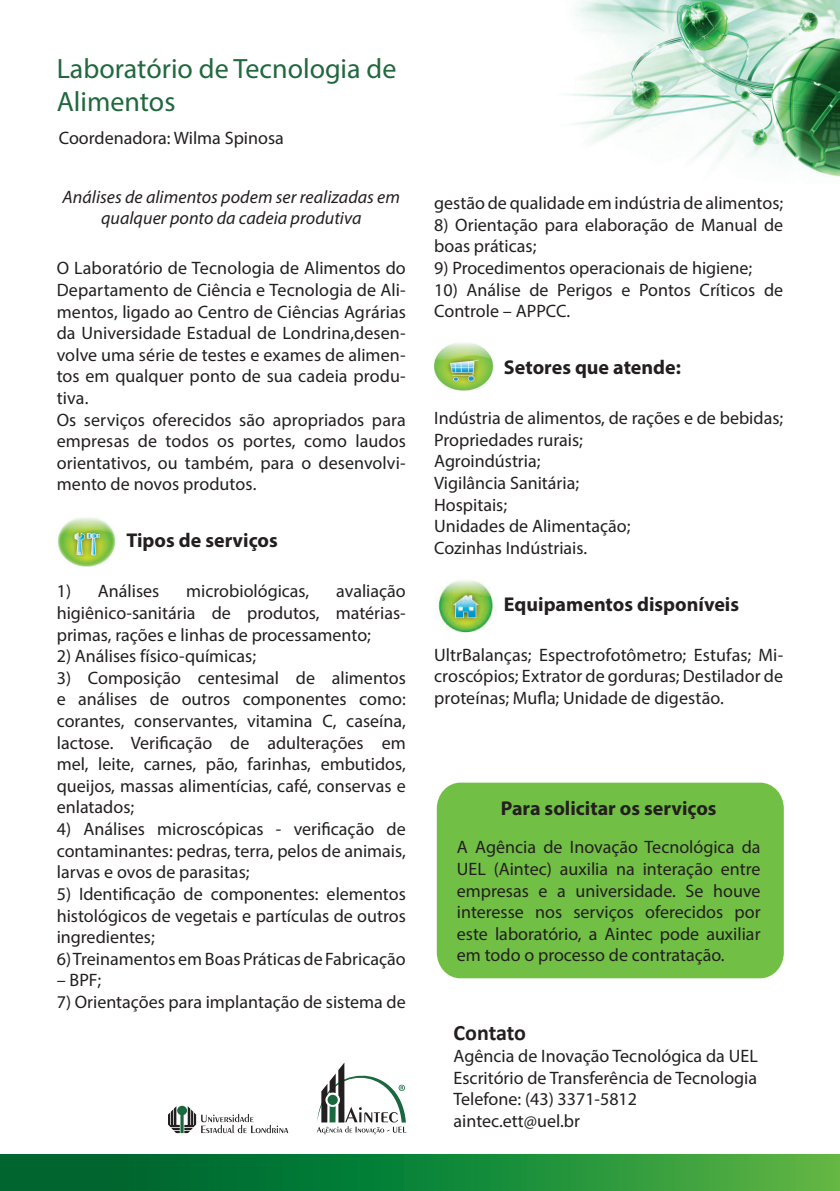
<style>
.page{position:relative;width:840px;height:1191px;background:#fff}
.page>*{position:absolute;margin:0;border:0;box-sizing:border-box;transform-origin:0 0}
.t1{font:28px/33.6px "Myriad Pro";color:#20683e}
.t2{font:700 22px "Calibri";letter-spacing:-.01em;color:#231f20}
.t3{font:700 20px "Myriad Pro";color:#231f20}
.t4{font:18px/21.6px "Myriad Pro";color:#231f20;text-align:justify}
.t5{font:italic 18px/21.6px "Myriad Pro";letter-spacing:.005em;color:#231f20;text-align:center}
</style>
<div class="page">
<svg style="left:0;top:1154px;width:839px;height:37px;background:#1a8638"></svg>
<div style="left:436px;top:782px;width:347px;height:196px;background:#71bf44;border-radius:25px"></div>
<svg style="left:168px;top:1105px;width:120px;height:28px"></svg>
<svg style="left:316px;top:1062px;width:90px;height:72px"></svg>
<img style="left:567px;top:1px;width:272px;height:176px">
<img style="left:57px;top:517px;width:59px;height:50px">
<img style="left:438px;top:580px;width:58px;height:52px">
<img style="left:434px;top:343px;width:60px;height:48px">
<h1 class="t1" style="left:57px;top:51px;width:341px">Laboratório de Tecnologia de<br>Alimentos</h1>
<p class="t4" style="left:59px;top:127px;width:226px">Coordenadora: Wilma Spinosa</p>
<p class="t5" style="left:62px;top:185px;width:339px">Análises de alimentos podem ser realizadas em qualquer ponto da cadeia produtiva</p>
<p class="t4" style="left:57px;top:257px;width:350px;text-align:left">O Laboratório de Tecnologia de Alimentos do Departamento de Ciência e Tecnologia de Ali&shy;mentos, ligado ao Centro de Ciências Agrárias da Universidade Estadual de Londrina,desen&shy;volve uma série de testes e exames de alimen&shy;tos em qualquer ponto de sua cadeia produ&shy;tiva.<br>Os serviços oferecidos são apropriados para empresas de todos os portes, como laudos orientativos, ou também, para o desenvolvi&shy;mento de novos produtos.</p>
<p class="t3" style="left:126px;top:527px;width:153px">Tipos de serviços</p>
<p class="t4" style="left:57px;top:580px;width:104px">1) Análises</p>
<p class="t4" style="left:186px;top:580px;width:124px">microbiológicas,</p>
<p class="t4" style="left:57px;top:580px;width:350px;text-indent:279px">avaliação higiênico-sanitária de produtos, matérias&shy;primas, rações e linhas de processamento;</p>
<p class="t4" style="left:57px;top:645px;width:201px">2) Análises físico-químicas;</p>
<p class="t4" style="left:57px;top:666px;width:350px">3) Composição centesimal de alimentos e análises de outros componentes como: corantes, conservantes, vitamina C, caseína, lactose. Verificação de adulterações em mel, leite, carnes, pão, farinhas, embutidos, queijos, massas alimentícias, café, conservas e enlatados;</p>
<p class="t4" style="left:57px;top:818px;width:350px">4) Análises microscópicas - verificação de contaminantes: pedras, terra, pelos de animais, larvas e ovos de parasitas;</p>
<p class="t4" style="left:57px;top:882px;width:350px">5) Identificação de componentes: elementos histológicos de vegetais e partículas de outros ingredientes;</p>
<p class="t4" style="left:57px;top:947px;width:350px">6) Treinamentos em Boas Práticas de Fabricação</p>
<p class="t4" style="left:57px;top:969px;width:46px">– BPF;</p>
<p class="t4" style="left:57px;top:990px;width:350px">7) Orientações para implantação de sistema de</p>
<p class="t4" style="left:434px;top:192px;width:350px">gestão de qualidade em indústria de alimentos;</p>
<p class="t4" style="left:434px;top:214px;width:350px">8) Orientação para elaboração de Manual de boas práticas;</p>
<p class="t4" style="left:434px;top:257px;width:319px">9) Procedimentos operacionais de higiene;</p>
<p class="t4" style="left:434px;top:278px;width:350px">10) Análise de Perigos e Pontos Críticos de<br>Controle – APPCC.</p>
<p class="t3" style="left:503px;top:354px;width:178px">Setores que atende:</p>
<p class="t4" style="left:434px;top:407px;width:350px;text-align:left">Indústria de alimentos, de rações e de bebidas;<br>Propriedades rurais;<br>Agroindústria;<br>Vigilância Sanitária;<br>Hospitais;<br>Unidades de Alimentação;<br>Cozinhas Indústriais.</p>
<p class="t3" style="left:503px;top:591px;width:236px">Equipamentos disponíveis</p>
<p class="t4" style="left:434px;top:643px;width:350px">UltrBalanças; Espectrofotômetro; Estufas; Mi&shy;croscópios; Extrator de gorduras; Destilador de proteínas; Mufla; Unidade de digestão.</p>
<p class="t3" style="left:500px;top:795px;width:217px">Para solicitar os serviços</p>
<p class="t4" style="left:456px;top:836px;width:305px">A Agência de Inovação Tecnológica da UEL (Aintec) auxilia na interação entre empresas e a universidade. Se houve interesse nos serviços oferecidos por este laboratório, a Aintec pode auxiliar em todo o processo de contratação.</p>
<p class="t2" style="left:453px;top:1019px;width:74px">Contato</p>
<p class="t4" style="left:453px;top:1045px;width:305px;text-align:left">Agência de Inovação Tecnológica da UEL<br>Escritório de Transferência de Tecnologia<br>Telefone: (43) 3371-5812 aintec.ett@uel.br</p>
</div>
